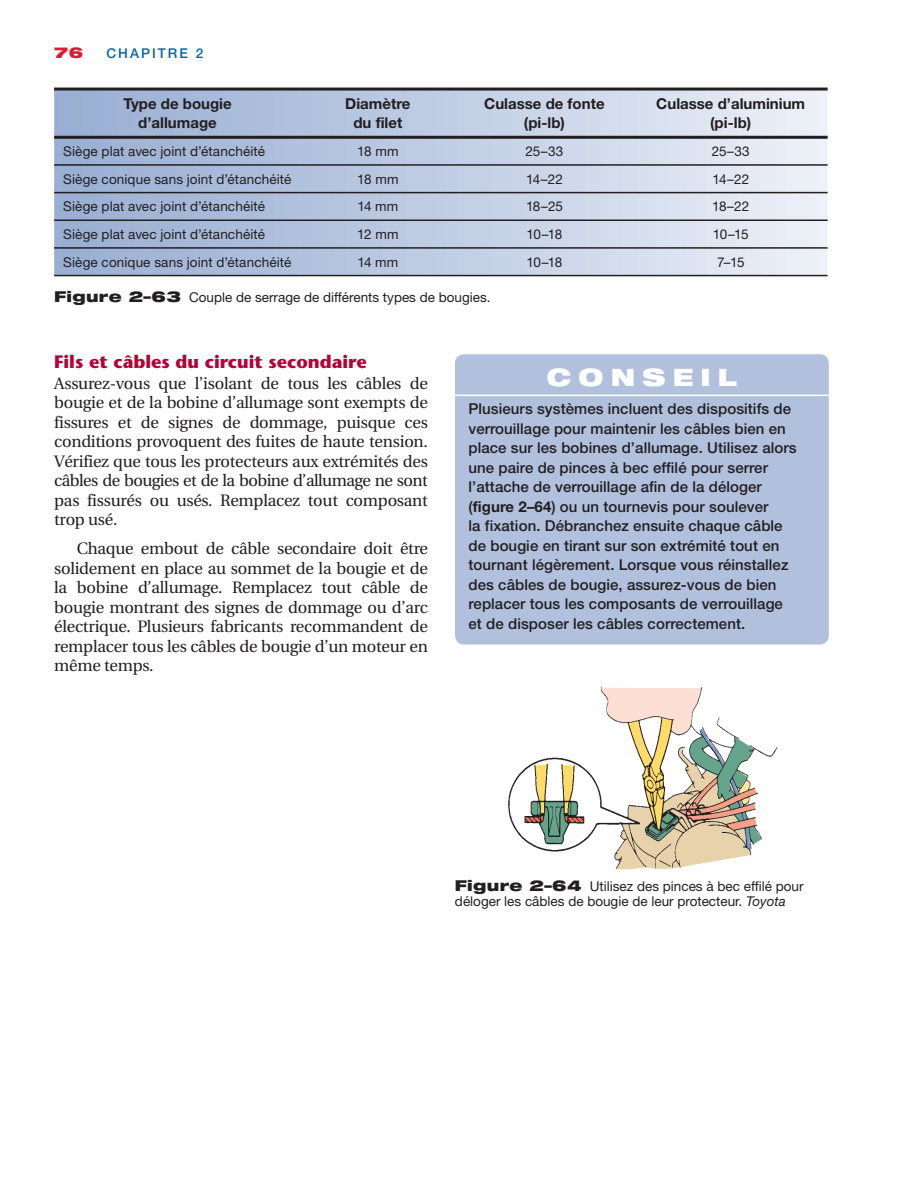
<style>
.page{position:relative;width:921px;height:1189px;background:#fff}
.page>*{position:absolute;margin:0;border:0;box-sizing:border-box;transform-origin:0 0}
.t1{font:900 expanded 24px "Helvetica Neue LT Std";letter-spacing:.3em;color:#fff}
.t2{font:700 18px "Stone Sans Std";color:#b30437}
.t3{font:16.5px/19.5px "Utopia";letter-spacing:-.015em;color:#231f20;text-align:justify}
.t4{font:500 15px/19.5px "Helvetica Neue LT Std";letter-spacing:.005em;color:#231f20}
.t5{font:700 15px/19.5px "Helvetica Neue LT Std";color:#231f20;text-align:center}
.t6{font:900 expanded 15px "Helvetica Neue LT Std";color:#e21735}
.t7{font:13.5px/15px "Helvetica Neue LT Std";color:#231f20}
.t8{font:500 13.5px "Helvetica Neue LT Std";letter-spacing:.15em;color:#0165ae}
.s1{font-weight:900;font-stretch:expanded;font-size:15px}
.s2{font-weight:700}
.s3{font-style:italic}
</style>
<div class="page">
<div style="left:455px;top:354px;width:373px;height:290px;background:#b0c0dd;border-radius:9px"></div>
<hr style="left:455px;top:394px;width:373px;height:2px;background:#fff">
<svg style="left:54px;top:90px;width:773px;height:185px;background:#bfcce2"></svg>
<hr style="left:54px;top:87px;width:247px;height:3px;background:#231f20">
<hr style="left:301px;top:87px;width:154px;height:3px;background:#231f20">
<hr style="left:455px;top:87px;width:178px;height:3px;background:#231f20">
<hr style="left:633px;top:87px;width:194px;height:3px;background:#231f20">
<hr style="left:54px;top:136px;width:247px;height:3px;background:#231f20">
<hr style="left:301px;top:136px;width:154px;height:3px;background:#231f20">
<hr style="left:455px;top:136px;width:178px;height:3px;background:#231f20">
<hr style="left:633px;top:136px;width:194px;height:3px;background:#231f20">
<hr style="left:54px;top:164px;width:247px;height:2px;background:#231f20">
<hr style="left:301px;top:164px;width:154px;height:2px;background:#231f20">
<hr style="left:455px;top:164px;width:178px;height:2px;background:#231f20">
<hr style="left:633px;top:164px;width:194px;height:2px;background:#231f20">
<hr style="left:54px;top:192px;width:247px;height:1px;background:#231f20">
<hr style="left:301px;top:192px;width:154px;height:1px;background:#231f20">
<hr style="left:455px;top:192px;width:178px;height:1px;background:#231f20">
<hr style="left:633px;top:192px;width:194px;height:1px;background:#231f20">
<hr style="left:54px;top:219px;width:247px;height:2px;background:#231f20">
<hr style="left:301px;top:219px;width:154px;height:2px;background:#231f20">
<hr style="left:455px;top:219px;width:178px;height:2px;background:#231f20">
<hr style="left:633px;top:219px;width:194px;height:2px;background:#231f20">
<hr style="left:54px;top:247px;width:247px;height:2px;background:#231f20">
<hr style="left:301px;top:247px;width:154px;height:2px;background:#231f20">
<hr style="left:455px;top:247px;width:178px;height:2px;background:#231f20">
<hr style="left:633px;top:247px;width:194px;height:2px;background:#231f20">
<hr style="left:54px;top:275px;width:247px;height:1px;background:#231f20">
<hr style="left:301px;top:275px;width:154px;height:1px;background:#231f20">
<hr style="left:455px;top:275px;width:178px;height:1px;background:#231f20">
<hr style="left:633px;top:275px;width:194px;height:1px;background:#231f20">
<img style="left:508px;top:686px;width:270px;height:184px">
<p class="t6" style="left:54px;top:42px;width:30px">76</p>
<p class="t8" style="left:106px;top:45px;width:98px">CHAPITRE 2</p>
<p class="t5" style="left:123px;top:93px;width:110px">Type de bougie d’allumage</p>
<p class="t5" style="left:345px;top:93px;width:67px">Diamètre du filet</p>
<p class="t5" style="left:484px;top:93px;width:122px">Culasse de fonte (pi-lb)</p>
<p class="t5" style="left:656px;top:93px;width:150px">Culasse d’aluminium (pi-lb)</p>
<p class="t7" style="left:63px;top:143px;width:203px">Siège plat avec joint d’étanchéité</p>
<p class="t7" style="left:357px;top:143px;width:43px">18 mm</p>
<p class="t7" style="left:525px;top:143px;width:40px">25–33</p>
<p class="t7" style="left:711px;top:143px;width:40px">25–33</p>
<p class="t7" style="left:63px;top:171px;width:229px">Siège conique sans joint d’étanchéité</p>
<p class="t7" style="left:357px;top:171px;width:43px">18 mm</p>
<p class="t7" style="left:526px;top:171px;width:38px">14–22</p>
<p class="t7" style="left:712px;top:171px;width:38px">14–22</p>
<p class="t7" style="left:63px;top:199px;width:203px">Siège plat avec joint d’étanchéité</p>
<p class="t7" style="left:357px;top:199px;width:43px">14 mm</p>
<p class="t7" style="left:526px;top:199px;width:38px">18–25</p>
<p class="t7" style="left:712px;top:199px;width:39px">18–22</p>
<p class="t7" style="left:63px;top:226px;width:203px">Siège plat avec joint d’étanchéité</p>
<p class="t7" style="left:357px;top:226px;width:43px">12 mm</p>
<p class="t7" style="left:526px;top:226px;width:37px">10–18</p>
<p class="t7" style="left:712px;top:226px;width:37px">10–15</p>
<p class="t7" style="left:63px;top:254px;width:229px">Siège conique sans joint d’étanchéité</p>
<p class="t7" style="left:357px;top:254px;width:43px">14 mm</p>
<p class="t7" style="left:526px;top:254px;width:37px">10–18</p>
<p class="t7" style="left:716px;top:254px;width:29px">7–15</p>
<p class="t7" style="left:54px;top:289px;width:438px"><span class="s1">Figure 2–63</span> Couple de serrage de différents types de bougies.</p>
<p class="t2" style="left:54px;top:350px;width:314px">Fils et câbles du circuit secondaire</p>
<p class="t3" style="left:54px;top:373px;width:375px">Assurez-vous que l’isolant de tous les câbles de bougie et de la bobine d’allumage sont exempts de fissures et de signes de dommage, puisque ces conditions provoquent des fuites de haute tension.<br>Vérifiez que tous les protecteurs aux extrémités des câbles de bougies et de la bobine d’allumage ne sont pas fissurés ou usés. Remplacez tout composant trop usé.</p>
<p class="t3" style="left:54px;top:539px;width:375px;text-indent:23px">Chaque embout de câble secondaire doit être solidement en place au sommet de la bougie et de la bobine d’allumage. Remplacez tout câble de bougie montrant des signes de dommage ou d’arc électrique. Plusieurs fabricants recommandent de remplacer tous les câbles de bougie d’un moteur en même temps.</p>
<p class="t1" style="left:546px;top:361px;width:191px">CONSEIL</p>
<p class="t4" style="left:468px;top:399px;width:329px">Plusieurs systèmes incluent des dispositifs de verrouillage pour maintenir les câbles bien en place sur les bobines d’allumage. Utilisez alors une paire de pinces à bec effilé pour serrer l’attache de verrouillage afin de la déloger (<span class="s2">figure 2–64</span>) ou un tournevis pour soulever<br>la fixation. Débranchez ensuite chaque câble de bougie en tirant sur son extrémité tout en tournant légèrement. Lorsque vous réinstallez des câbles de bougie, assurez-vous de bien replacer tous les composants de verrouillage et de disposer les câbles correctement.</p>
<p class="t7" style="left:455px;top:878px;width:350px"><span class="s1">Figure 2–64</span> Utilisez des pinces à bec effilé pour déloger les câbles de bougie de leur protecteur. <span class="s3">Toyota</span></p>
</div>
